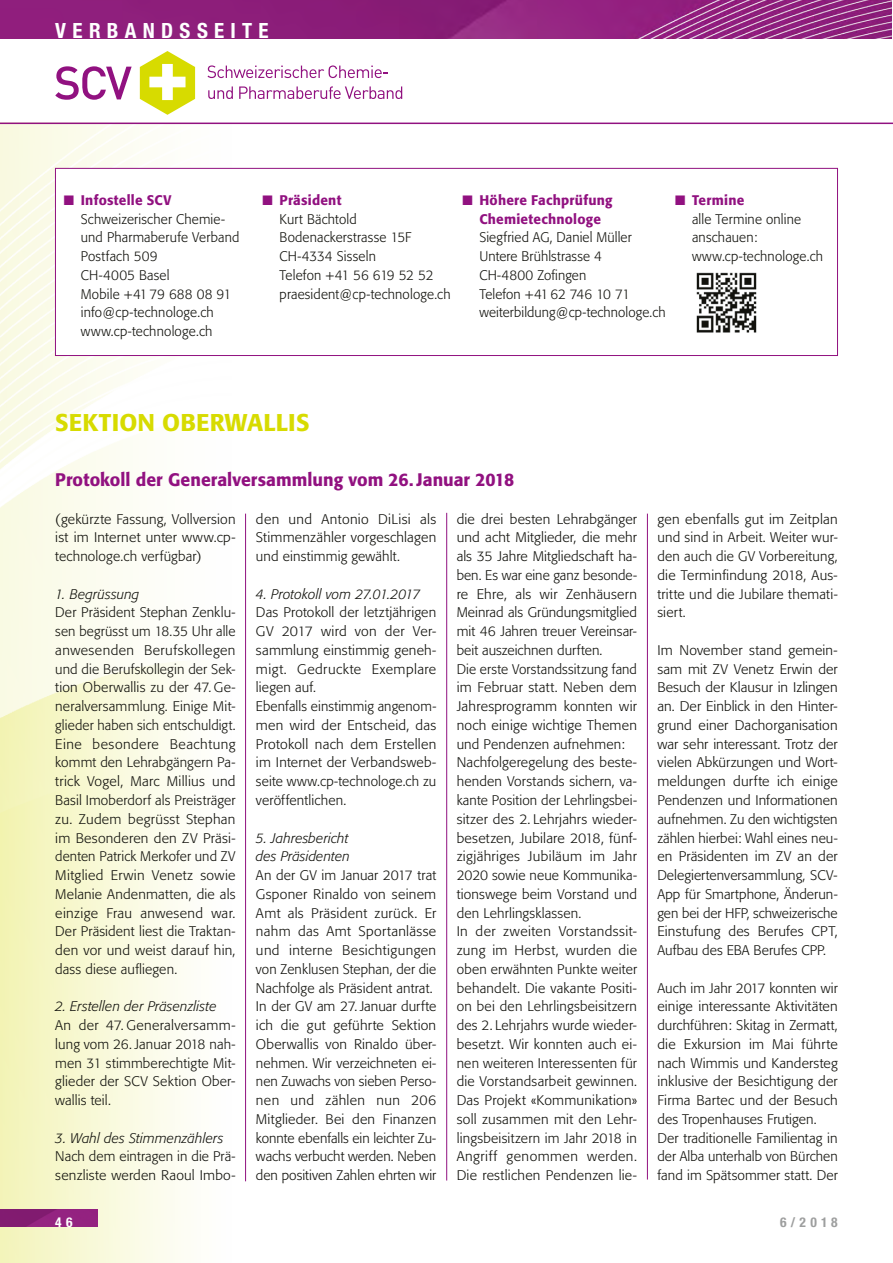
<style>
.page{position:relative;width:893px;height:1263px;background:#fff}
.page>*{position:absolute;margin:0;border:0;box-sizing:border-box;transform-origin:0 0}
.t1{font:500 24px "Formata";letter-spacing:.005em;color:#d7db00}
.t2{font:700 condensed 21px "Helvetica Neue LT Std";letter-spacing:.3em;color:#fff}
.t3{font:500 18px "Formata";color:#911180}
.t4{font:300 13.8px/18.8px "Formata";letter-spacing:.015em;color:#12120d}
.t5{font:italic 300 13.8px/18.8px "Formata";letter-spacing:.01em;color:#12120d}
.t6{font:500 13.8px/18.8px "Formata";letter-spacing:.015em;color:#911180;text-align:center}
.t7{font:700 condensed 13.5px "Helvetica Neue LT Std";color:#9d9e9e}
.t8{font:700 condensed 13.5px "Helvetica Neue LT Std";color:#fff}
.s1{color:#911180}
.s2{font-weight:500;color:#911180}
.s3{font-size:14.55px}
</style>
<div class="page">
<img style="left:0;top:0;width:892px;height:38px">
<img style="left:0;top:124px;width:235px;height:1139px">
<img style="left:0;top:1210px;width:98px;height:17px">
<hr style="left:0;top:123px;width:893px;height:1px;background:#911180">
<svg style="left:207px;top:65px;width:181px;height:13px"></svg>
<svg style="left:208px;top:86px;width:25px;height:13px"></svg>
<svg style="left:239px;top:86px;width:163px;height:13px"></svg>
<svg style="left:55px;top:66px;width:77px;height:34px"></svg>
<svg style="left:140px;top:51px;width:55px;height:64px"></svg>
<hr style="left:245px;top:514px;width:1px;height:667px;background:#911180">
<hr style="left:446px;top:513px;width:1px;height:667px;background:#911180">
<hr style="left:647px;top:514px;width:1px;height:665px;background:#911180">
<div style="left:55px;top:168px;width:783px;height:188px;background:#fff;border:1px solid #911180"></div>
<img style="left:696px;top:272px;width:61px;height:61px">
<h2 class="t2" style="left:55px;top:18px;width:215px">VERBANDSSEITE</h2>
<p class="t4" style="left:81px;top:191px;width:160px;text-indent:-17px"><span class="s1">■</span> <span class="s2">Infostelle SCV<br></span>Schweizerischer Chemie&shy;und Pharmaberufe Verband<br>Postfach 509<br>CH-4005 Basel<br>Mobile +41 79 688 08 91 info@cp-technologe.ch www.cp-technologe.ch</p>
<p class="t4" style="left:280px;top:191px;width:173px;text-indent:-17px"><span class="s1">■</span> <span class="s2">Präsident<br></span>Kurt Bächtold<br>Bodenackerstrasse 15F<br>CH-4334 Sisseln<br>Telefon +41 56 619 52 52 praesident@cp-technologe.ch</p>
<p class="t6" style="left:462px;top:191px;width:152px">■ Höhere Fachprüfung<br>Chemietechnologe</p>
<p class="t4" style="left:479px;top:228px;width:188px">Siegfried AG, Daniel Müller<br>Untere Brühlstrasse 4<br>CH-4800 Zofingen<br>Telefon +41 62 746 10 71 weiterbildung@cp-technologe.ch</p>
<p class="t4" style="left:692px;top:191px;width:132px;text-indent:-17px"><span class="s1">■</span> <span class="s2">Termine<br></span>alle Termine online anschauen: www.cp-technologe.ch</p>
<h1 class="t1" style="left:55px;top:408px;width:256px">SEKTION OBERWALLIS</h1>
<h3 class="t3" style="left:55px;top:469px;width:460px">Protokoll der Generalversammlung vom 26. Januar 2018</h3>
<p class="t4" style="left:55px;top:510px;width:182px;text-align:justify">(gekürzte Fassung, Vollversion ist im Internet unter www.cp&shy;technologe.ch verfügbar)</p>
<p class="t5" style="left:55px;top:585px;width:86px">1. Begrüssung</p>
<p class="t4" style="left:55px;top:603px;width:182px;text-align:justify">Der Präsident Stephan Zenklu&shy;sen begrüsst um 18.35 Uhr alle anwesenden Berufskollegen und die Berufskollegin der Sek&shy;tion Oberwallis zu der 47. Ge&shy;neralversammlung. Einige Mit&shy;glieder haben sich entschuldigt.<br>Eine besondere Beachtung kommt den Lehrabgängern Pa&shy;trick Vogel, Marc Millius und Basil Imoberdorf als Preisträger zu. Zudem begrüsst Stephan im Besonderen den ZV Präsi&shy;denten Patrick Merkofer und ZV Mitglied Erwin Venetz sowie Melanie Andenmatten, die als einzige Frau anwesend war.<br>Der Präsident liest die Traktan&shy;den vor und weist darauf hin, dass diese aufliegen.</p>
<p class="t5" style="left:55px;top:997px;width:163px">2. Erstellen der Präsenzliste</p>
<p class="t4" style="left:55px;top:1016px;width:182px;text-align:justify">An der 47. Generalversamm&shy;lung vom 26. Januar 2018 nah&shy;men 31 stimmberechtigte Mit&shy;glieder der SCV Sektion Ober <span class="s3">- </span>wallis teil.</p>
<p class="t5" style="left:55px;top:1128px;width:170px">3. Wahl des Stimmenzählers</p>
<p class="t4" style="left:55px;top:1147px;width:182px">Nach dem eintragen in die Prä&shy;senzliste werden Raoul Imbo-</p>
<p class="t4" style="left:256px;top:510px;width:182px;text-align:justify">den und Antonio DiLisi als Stimmenzähler vorgeschlagen und einstimmig gewählt.</p>
<p class="t5" style="left:256px;top:585px;width:166px">4. Protokoll vom 27.01.2017</p>
<p class="t4" style="left:256px;top:603px;width:182px">Das Protokoll der letztjährigen<br>GV 2017 wird von der Ver&shy;sammlung einstimmig geneh&shy;migt. Gedruckte Exemplare liegen auf.<br>Ebenfalls einstimmig angenom&shy;men wird der Entscheid, das<br>Protokoll nach dem Erstellen im Internet der Verbandsweb&shy;seite www.cp-technologe.ch zu veröffentlichen.</p>
<p class="t5" style="left:256px;top:828px;width:95px">5. Jahresbericht des Präsidenten</p>
<p class="t4" style="left:256px;top:866px;width:182px">An der GV im Januar 2017 trat<br>Gsponer Rinaldo von seinem<br>Amt als Präsident zurück. Er nahm das Amt Sportanlässe und interne Besichtigungen von Zenklusen Stephan, der die<br>Nachfolge als Präsident antrat.<br>In der GV am 27. Januar durfte ich die gut geführte Sektion<br>Oberwallis von Rinaldo über&shy;nehmen. Wir verzeichneten ei&shy;nen Zuwachs von sieben Perso&shy;nen und zählen nun 206<br>Mitglieder. Bei den Finanzen konnte ebenfalls ein leichter Zu&shy;wachs verbucht werden. Neben den positiven Zahlen ehrten wir</p>
<p class="t4" style="left:457px;top:510px;width:182px">die drei besten Lehrabgänger und acht Mitglieder, die mehr als 35 Jahre Mitgliedschaft ha&shy;ben. Es war eine ganz besonde&shy;re Ehre, als wir Zenhäusern<br>Meinrad als Gründungsmitglied mit 46 Jahren treuer Vereinsar&shy;beit auszeichnen durften.<br>Die erste Vorstandssitzung fand im Februar statt. Neben dem<br>Jahresprogramm konnten wir noch einige wichtige Themen und Pendenzen aufnehmen:<br>Nachfolgeregelung des beste&shy;henden Vorstands sichern, va&shy;kante Position der Lehrlingsbei&shy;sitzer des 2. Lehrjahrs wieder - besetzen, Jubilare 2018, fünf&shy;zigjähriges Jubiläum im Jahr<br>2020 sowie neue Kommunika&shy;tionswege beim Vorstand und den Lehrlingsklassen.<br>In der zweiten Vorstandssit&shy;zung im Herbst, wurden die oben erwähnten Punkte weiter behandelt. Die vakante Positi&shy;on bei den Lehrlingsbeisitzern des 2. Lehrjahrs wurde wieder&shy;besetzt. Wir konnten auch ei&shy;nen weiteren Interessenten für die Vorstandsarbeit gewinnen.<br>Das Projekt «Kommunikation» soll zusammen mit den Lehr&shy;lingsbeisitzern im Jahr 2018 in<br>Angriff genommen werden.<br>Die restlichen Pendenzen lie-</p>
<p class="t4" style="left:657px;top:510px;width:182px;text-align:justify">gen ebenfalls gut im Zeitplan und sind in Arbeit. Weiter wur&shy;den auch die GV Vorbereitung, die Terminfindung 2018, Aus&shy;tritte und die Jubilare themati&shy;siert.</p>
<p class="t4" style="left:657px;top:641px;width:182px;text-align:justify">Im November stand gemein&shy;sam mit ZV Venetz Erwin der Besuch der Klausur in Izlingen an. Der Einblick in den Hinter&shy;grund einer Dachorganisation war sehr interessant. Trotz der vielen Abkürzungen und Wort&shy;meldungen durfte ich einige Pendenzen und Informationen aufnehmen. Zu den wichtigsten zählen hierbei: Wahl eines neu&shy;en Präsidenten im ZV an der Delegiertenversammlung, SCV-App für Smartphone, Änderun&shy;gen bei der HFP, schweizerische Einstufung des Berufes CPT, Aufbau des EBA Berufes CPP.</p>
<p class="t4" style="left:657px;top:978px;width:182px">Auch im Jahr 2017 konnten wir einige interessante Aktivitäten durchführen: Skitag in Zermatt, die Exkursion im Mai führte nach Wimmis und Kandersteg inklusive der Besichtigung der<br>Firma Bartec und der Besuch des Tropenhauses Frutigen.<br>Der traditionelle Familientag in der Alba unterhalb von Bürchen fand im Spätsommer statt. Der</p>
<p class="t8" style="left:55px;top:1214px;width:19px">4 6</p>
<p class="t7" style="left:780px;top:1214px;width:59px">6/2018</p>
</div>
